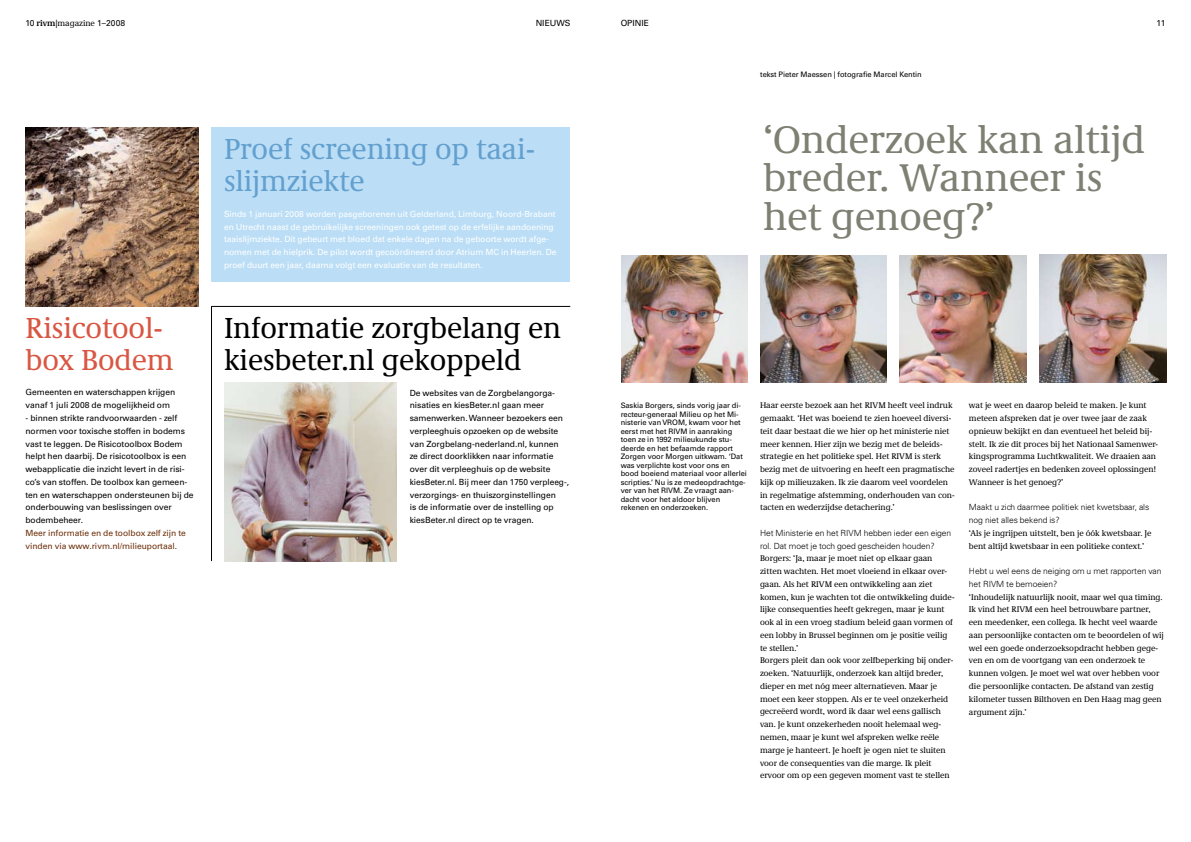
<style>
.page{position:relative;width:1191px;height:842px;background:#fff}
.page>*{position:absolute;margin:0;border:0;box-sizing:border-box;transform-origin:0 0}
.t1{font:40px/38.3px "RIVM Demos";letter-spacing:-.005em;color:#7d8072}
.t2{font:30px/31.9px "RIVM Demos";letter-spacing:-.005em;color:#000}
.t3{font:30px/31.9px "RIVM Demos";letter-spacing:-.005em;color:#63a0cf}
.t4{font:30px/31.9px "RIVM Demos";letter-spacing:-.005em;color:#d95642}
.t5{font:8.5px/12.8px "RIVM Demos";letter-spacing:-.005em;color:#000}
.t6{font:8.5px/12.8px "Univers LT Std";letter-spacing:-.005em;color:#000}
.t7{font:8.5px/12.8px "Univers LT Std";letter-spacing:-.005em;color:#fff}
.t8{font:300 8.5px/12.8px "Univers LT Std";letter-spacing:-.005em;color:#000}
.t9{font:8.5px/12.8px "Univers LT Std";letter-spacing:-.005em;color:#6c2f09}
.t10{font:7.5px/8.5px "Univers LT Std";letter-spacing:-.005em;color:#000}
.s1{font-family:"RIVM Demos";font-weight:700}
.s2{font-family:"RIVM Demos"}
</style>
<div class="page">
<img style="left:224px;top:383px;width:173px;height:178px">
<img style="left:621px;top:255px;width:126px;height:128px">
<img style="left:760px;top:255px;width:127px;height:128px">
<div style="left:211px;top:128px;width:359px;height:154px;background:#bbdef6"></div>
<hr style="left:211px;top:306px;width:359px;height:1px;background:#000">
<hr style="left:211px;top:306px;width:1px;height:255px;background:#000">
<img style="left:1039px;top:254px;width:127px;height:128px">
<img style="left:900px;top:255px;width:126px;height:128px">
<img style="left:26px;top:128px;width:172px;height:178px">
<p class="t6" style="left:26px;top:16px;width:101px">10 <span class="s1">rivm|</span><span class="s2">magazine</span> 1–2008</p>
<p class="t6" style="left:620px;top:16px;width:30px">OPINIE</p>
<p class="t6" style="left:1156px;top:16px;width:10px">11</p>
<p class="t6" style="left:536px;top:16px;width:36px">NIEUWS</p>
<h2 class="t4" style="left:26px;top:312px;width:150px">Risicotool&shy;box Bodem</h2>
<p class="t6" style="left:26px;top:386px;width:151px">Gemeenten en waterschappen krijgen vanaf 1 juli 2008 de mogelijkheid om</p>
<p class="t6" style="left:26px;top:412px;width:170px">- binnen strikte randvoorwaarden - zelf normen voor toxische stoffen in bodems vast te leggen. De Risicotoolbox Bodem helpt hen daarbij. De risicotoolbox is een webapplicatie die inzicht levert in de risi&shy;co’s van stoffen. De toolbox kan gemeen&shy;ten en waterschappen ondersteunen bij de onderbouwing van beslissingen over bodembeheer.</p>
<p class="t9" style="left:26px;top:526px;width:162px">Meer informatie en de toolbox zelf zijn te vinden via www.rivm.nl/milieuportaal.</p>
<h2 class="t3" style="left:224px;top:133px;width:312px">Proef screening op taai&shy;slijmziekte</h2>
<p class="t7" style="left:224px;top:207px;width:334px">Sinds 1 januari 2008 worden pasgeborenen uit Gelderland, Limburg, Noord-Brabant en Utrecht naast de gebruikelijke screeningen ook getest op de erfelijke aandoening taaislijmziekte. Dit gebeurt met bloed dat enkele dagen na de geboorte wordt afge&shy;nomen met de hielprik. De pilot wordt gecoördineerd door Atrium MC in Heerlen. De proef duurt een jaar, daarna volgt een evaluatie van de resultaten.</p>
<h2 class="t2" style="left:224px;top:312px;width:338px">Informatie zorgbelang en kiesbeter.nl gekoppeld</h2>
<p class="t6" style="left:410px;top:386px;width:161px">De websites van de Zorgbelangorga&shy;nisaties en kiesBeter.nl gaan meer samenwerken. Wanneer bezoekers een verpleeghuis opzoeken op de website van Zorgbelang-nederland.nl, kunnen ze direct doorklikken naar informatie over dit verpleeghuis op de website kiesBeter.nl. Bij meer dan 1750 verpleeg-, verzorgings- en thuiszorginstellingen<br>is de informatie over de instelling op kiesBeter.nl direct op te vragen.</p>
<p class="t10" style="left:760px;top:70px;width:163px">tekst Pieter Maessen | fotografie Marcel Kentin</p>
<h1 class="t1" style="left:763px;top:120px;width:384px">‘Onderzoek kan altijd breder. Wanneer is het genoeg?’</h1>
<p class="t10" style="left:620px;top:401px;width:128px">Saskia Borgers, sinds vorig jaar di&shy;recteur-generaal Milieu op het Mi&shy;nisterie van VROM, kwam voor het eerst met het RIVM in aanraking toen ze in 1992 milieukunde stu&shy;deerde en het befaamde rapport<br>Zorgen voor Morgen uitkwam. ‘Dat was verplichte kost voor ons en bood boeiend materiaal voor allerlei scripties.’ Nu is ze medeopdrachtge&shy;ver van het RIVM. Ze vraagt aan&shy;dacht voor het aldoor blijven rekenen en onderzoeken.</p>
<p class="t5" style="left:760px;top:399px;width:196px">Haar eerste bezoek aan het RIVM heeft veel indruk gemaakt. ‘Het was boeiend te zien hoeveel diversi&shy;teit daar bestaat die we hier op het ministerie niet meer kennen. Hier zijn we bezig met de beleids&shy;strategie en het politieke spel. Het RIVM is sterk bezig met de uitvoering en heeft een pragmatische kijk op milieuzaken. Ik zie daarom veel voordelen in regelmatige afstemming, onderhouden van con&shy;tacten en wederzijdse detachering.’</p>
<p class="t8" style="left:760px;top:526px;width:193px">Het Ministerie en het RIVM hebben ieder een eigen rol. Dat moet je toch goed gescheiden houden?</p>
<p class="t5" style="left:760px;top:552px;width:196px">Borgers: ‘Ja, maar je moet niet op elkaar gaan zitten wachten. Het moet vloeiend in elkaar over&shy;gaan. Als het RIVM een ontwikkeling aan ziet komen, kun je wachten tot die ontwikkeling duide&shy;lijke consequenties heeft gekregen, maar je kunt ook al in een vroeg stadium beleid gaan vormen of een lobby in Brussel beginnen om je positie veilig te stellen.’<br>Borgers pleit dan ook voor zelfbeperking bij onder&shy;zoeken. ‘Natuurlijk, onderzoek kan altijd breder, dieper en met nóg meer alternatieven. Maar je moet een keer stoppen. Als er te veel onzekerheid gecreëerd wordt, word ik daar wel eens gallisch van. Je kunt onzekerheden nooit helemaal weg&shy;nemen, maar je kunt wel afspreken welke reële marge je hanteert. Je hoeft je ogen niet te sluiten voor de consequenties van die marge. Ik pleit ervoor om op een gegeven moment vast te stellen</p>
<p class="t5" style="left:969px;top:399px;width:190px">wat je weet en daarop beleid te maken. Je kunt meteen afspreken dat je over twee jaar de zaak opnieuw bekijkt en dan eventueel het beleid bij&shy;stelt. Ik zie dit proces bij het Nationaal Samenwer&shy;kingsprogramma Luchtkwaliteit. We draaien aan zoveel radertjes en bedenken zoveel oplossingen!<br>Wanneer is het genoeg?’</p>
<p class="t8" style="left:969px;top:501px;width:182px">Maakt u zich daarmee politiek niet kwetsbaar, als nog niet alles bekend is?</p>
<p class="t5" style="left:969px;top:526px;width:184px">‘Als je ingrijpen uitstelt, ben je óók kwetsbaar. Je bent altíjd kwetsbaar in een politieke context.’</p>
<p class="t8" style="left:969px;top:565px;width:194px">Hebt u wel eens de neiging om u met rapporten van het RIVM te bemoeien?</p>
<p class="t5" style="left:969px;top:590px;width:196px">‘Inhoudelijk natuurlijk nooit, maar wel qua timing.<br>Ik vind het RIVM een heel betrouwbare partner, een meedenker, een collega. Ik hecht veel waarde aan persoonlijke contacten om te beoordelen of wij wel een goede onderzoeksopdracht hebben gege&shy;ven en om de voortgang van een onderzoek te kunnen volgen. Je moet wel wat over hebben voor die persoonlijke contacten. De afstand van zestig kilometer tussen Bilthoven en Den Haag mag geen argument zijn.’</p>
</div>
